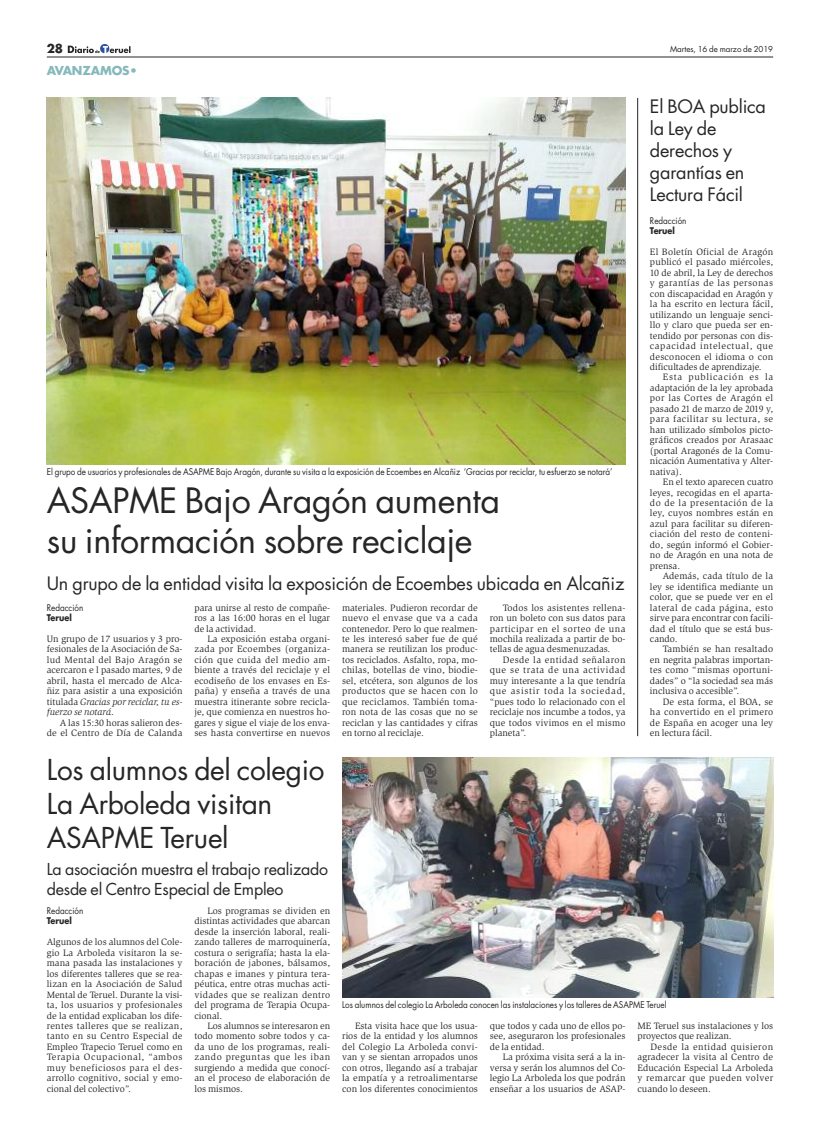
<style>
.page{position:relative;width:820px;height:1134px;background:#fff}
.page>*{position:absolute;margin:0;border:0;box-sizing:border-box;transform-origin:0 0}
.t1{font:34px/40px "Futura";letter-spacing:-.01em;color:#272627}
.t2{font:28px/34px "Futura";letter-spacing:-.01em;color:#272627}
.t3{font:18px/22px "Futura";letter-spacing:-.01em;color:#272627}
.t4{font:16px/20px "Futura";letter-spacing:-.015em;color:#272627}
.t5{font:700 12px "Futura";letter-spacing:-.01em;color:#86b9bb}
.t6{font:700 12px "Futura";color:#272627}
.t7{font:9.5px/10.5px "Slimbach";color:#272627;text-align:justify}
.t8{font:9px "Futura";color:#272627;scale:.9 1}
.t9{font:700 9px "Futura";color:#272627;scale:.9 1}
.t10{font:8px "Futura";letter-spacing:-.01em;color:#272627}
.s1{font-style:italic}
</style>
<div class="page">
<hr style="left:637px;top:98px;width:1px;height:638px;background:#272627">
<img style="left:47px;top:98px;width:578px;height:366px">
<img style="left:342px;top:757px;width:430px;height:241px">
<hr style="left:47px;top:57px;width:725px;height:1px;background:#272627">
<svg style="left:68px;top:44px;width:62px;height:9px"></svg>
<p class="t6" style="left:47px;top:43px;width:18px">28</p>
<p class="t5" style="left:47px;top:65px;width:92px">AVANZAMOS•</p>
<p class="t8" style="left:47px;top:467px;width:629px">El grupo de usuarios y profesionales de ASAPME Bajo Aragón, durante su visita a la exposición de Ecoembes en Alcañiz ‘Gracias por reciclar, tu esfuerzo se notará’</p>
<h1 class="t1" style="left:47px;top:484px;width:454px">ASAPME Bajo Aragón aumenta su información sobre reciclaje</h1>
<h3 class="t3" style="left:47px;top:573px;width:579px">Un grupo de la entidad visita la exposición de Ecoembes ubicada en Alcañiz</h3>
<p class="t8" style="left:47px;top:603px;width:42px">Redacción</p>
<p class="t9" style="left:47px;top:613px;width:29px">Teruel</p>
<p class="t7" style="left:47px;top:634px;width:137px">Un grupo de 17 usuarios y 3 pro&shy;fesionales de la Asociación de Sa&shy;lud Mental del Bajo Aragón se acercaron e l pasado martes, 9 de abril, hasta el mercado de Alca&shy;ñiz para asistir a una exposición titulada <span class="s1">Gracias por reciclar, tu es&shy;fuerzo se notará</span>.</p>
<p class="t7" style="left:47px;top:718px;width:137px;text-align:right">A las 15:30 horas salieron des-<br>de el Centro de Día de Calanda</p>
<p class="t7" style="left:342px;top:603px;width:137px">materiales. Pudieron recordar de nuevo el envase que va a cada contenedor. Pero lo que realmen&shy;te les interesó saber fue de qué manera se reutilizan los produc&shy;tos reciclados. Asfalto, ropa, mo&shy;chilas, botellas de vino, biodie&shy;sel, etcétera, son algunos de los productos que se hacen con lo que reciclamos. También toma&shy;ron nota de las cosas que no se reciclan y las cantidades y cifras en torno al reciclaje.</p>
<p class="t7" style="left:489px;top:603px;width:137px;text-indent:13px">Todos los asistentes rellena&shy;ron un boleto con sus datos para participar en el sorteo de una mochila realizada a partir de bo&shy;tellas de agua desmenuzadas.</p>
<p class="t7" style="left:194px;top:603px;width:137px">para unirse al resto de compañe&shy;ros a las 16:00 horas en el lugar de la actividad.</p>
<p class="t7" style="left:194px;top:634px;width:137px;text-indent:13px">La exposición estaba organi&shy;zada por Ecoembes (organiza&shy;ción que cuida del medio am&shy;biente a través del reciclaje y el ecodiseño de los envases en Es&shy;paña) y enseña a través de una muestra itinerante sobre recicla&shy;je, que comienza en nuestros ho&shy;gares y sigue el viaje de los enva&shy;ses hasta convertirse en nuevos</p>
<p class="t7" style="left:489px;top:655px;width:137px;text-indent:13px">Desde la entidad señalaron que se trata de una actividad muy interesante a la que tendría que asistir toda la sociedad, “pues todo lo relacionado con el reciclaje nos incumbe a todos, ya que todos vivimos en el mismo planeta”.</p>
<p class="t10" style="left:670px;top:45px;width:104px">Martes, 16 de marzo de 2019</p>
<h3 class="t3" style="left:649px;top:97px;width:117px">El BOA publica la Ley de derechos y garantías en<br>Lectura Fácil</h3>
<p class="t8" style="left:649px;top:216px;width:42px">Redacción</p>
<p class="t9" style="left:649px;top:226px;width:29px">Teruel</p>
<p class="t7" style="left:649px;top:247px;width:125px">El Boletín Oficial de Aragón publicó el pasado miércoles, 10 de abril, la Ley de derechos y garantías de las personas con discapacidad en Aragón y la ha escrito en lectura fácil, utilizando un lenguaje senci&shy;llo y claro que pueda ser en&shy;tendido por personas con dis&shy;capacidad intelectual, que desconocen el idioma o con dificultades de aprendizaje.</p>
<p class="t7" style="left:649px;top:373px;width:125px;text-indent:13px">Esta publicación es la adaptación de la ley aprobada por las Cortes de Aragón el pasado 21 de marzo de 2019 y, para facilitar su lectura, se han utilizado símbolos picto&shy;gráficos creados por Arasaac (portal Aragonés de la Comu&shy;nicación Aumentativa y Alter&shy;nativa).</p>
<p class="t7" style="left:649px;top:477px;width:125px;text-indent:13px">En el texto aparecen cuatro leyes, recogidas en el aparta&shy;do de la presentación de la ley, cuyos nombres están en azul para facilitar su diferen&shy;ciación del resto de conteni&shy;do, según informó el Gobier&shy;no de Aragón en una nota de prensa.</p>
<p class="t7" style="left:649px;top:571px;width:125px;text-indent:13px">Además, cada título de la ley se identifica mediante un color, que se puede ver en el lateral de cada página, esto sirve para encontrar con facili&shy;dad el título que se está bus&shy;cando.</p>
<p class="t7" style="left:649px;top:645px;width:125px;text-indent:13px">También se han resaltado en negrita palabras importan&shy;tes como “mismas oportuni&shy;dades” o “la sociedad sea más inclusiva o accesible”.</p>
<p class="t7" style="left:649px;top:697px;width:125px;text-indent:13px">De esta forma, el BOA, se ha convertido en el primero de España en acoger una ley en lectura fácil.</p>
<h2 class="t2" style="left:47px;top:755px;width:279px">Los alumnos del colegio<br>La Arboleda visitan<br>ASAPME Teruel</h2>
<h3 class="t4" style="left:47px;top:860px;width:283px">La asociación muestra el trabajo realizado desde el Centro Especial de Empleo</h3>
<p class="t8" style="left:47px;top:906px;width:42px">Redacción</p>
<p class="t9" style="left:47px;top:917px;width:29px">Teruel</p>
<p class="t7" style="left:47px;top:938px;width:137px">Algunos de los alumnos del Cole&shy;gio La Arboleda visitaron la se&shy;mana pasada las instalaciones y los diferentes talleres que se rea&shy;lizan en la Asociación de Salud Mental de Teruel. Durante la visi&shy;ta, los usuarios y profesionales de la entidad explicaban los dife&shy;rentes talleres que se realizan, tanto en su Centro Especial de Empleo Trapecio Teruel como en Terapia Ocupacional, “ambos muy beneficiosos para el des&shy;arrollo cognitivo, social y emo&shy;cional del colectivo”.</p>
<p class="t7" style="left:194px;top:906px;width:137px;text-indent:13px">Los programas se dividen en distintas actividades que abarcan desde la inserción laboral, reali&shy;zando talleres de marroquinería, costura o serigrafía; hasta la ela&shy;boración de jabones, bálsamos, chapas e imanes y pintura tera&shy;péutica, entre otras muchas acti&shy;vidades que se realizan dentro del programa de Terapia Ocupa&shy;cional.</p>
<p class="t7" style="left:194px;top:1021px;width:137px;text-indent:13px">Los alumnos se interesaron en todo momento sobre todos y ca&shy;da uno de los programas, reali&shy;zando preguntas que les iban surgiendo a medida que conocí&shy;an el proceso de elaboración de los mismos.</p>
<p class="t7" style="left:342px;top:1021px;width:137px;text-indent:13px">Esta visita hace que los usua&shy;rios de la entidad y los alumnos del Colegio La Arboleda convi&shy;van y se sientan arropados unos con otros, llegando así a trabajar la empatía y a retroalimentarse con los diferentes conocimientos</p>
<p class="t7" style="left:489px;top:1021px;width:137px">que todos y cada uno de ellos po&shy;see, aseguraron los profesionales de la entidad.</p>
<p class="t8" style="left:342px;top:1001px;width:362px">Los alumnos del colegio La Arboleda conocen las instalaciones y los talleres de ASAPME Teruel</p>
<p class="t7" style="left:637px;top:1021px;width:137px">ME Teruel sus instalaciones y los proyectos que realizan.</p>
<p class="t7" style="left:637px;top:1042px;width:137px;text-indent:13px">Desde la entidad quisieron agradecer la visita al Centro de Educación Especial La Arboleda y remarcar que pueden volver cuando lo deseen.</p>
<p class="t7" style="left:489px;top:1053px;width:137px;text-indent:13px">La próxima visita será a la in&shy;versa y serán los alumnos del Co&shy;legio La Arboleda los que podrán enseñar a los usuarios de ASAP-</p>
</div>
